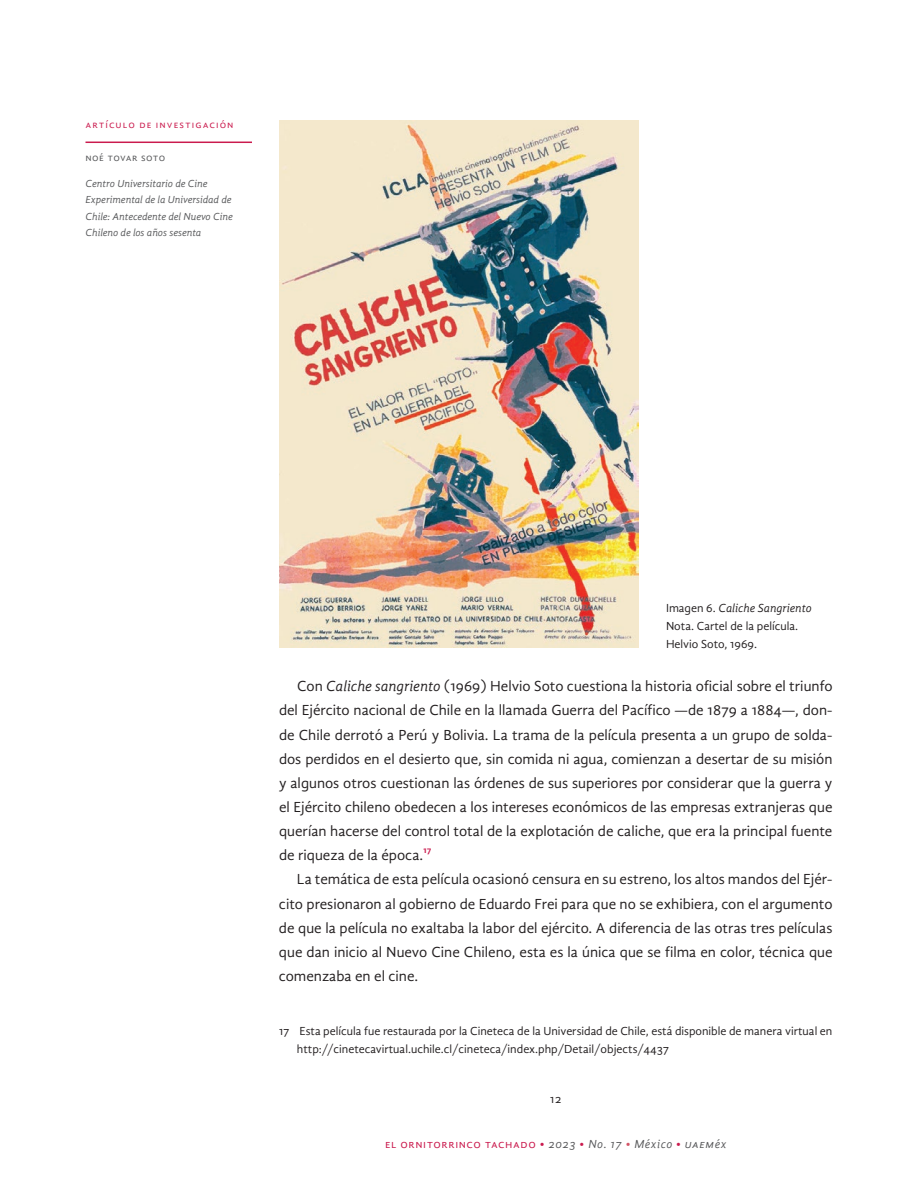
<style>
.page{position:relative;width:918px;height:1188px;background:#fff}
.page>*{position:absolute;margin:0;border:0;box-sizing:border-box;transform-origin:0 0}
.t1{font:15px/24.2px "Gandhi Sans";color:#231f20;text-align:justify}
.t2{font:12px/18px "Gandhi Sans";color:#231f20}
.t3{font:12px "Gandhi Sans";letter-spacing:.05em;color:#ca1b4e}
.t4{font:italic 10.5px/16.5px "Gandhi Sans";color:#57585a}
.t5{font:10.5px "Gandhi Sans";letter-spacing:.1em;color:#ca1b4e}
.t6{font:10.5px "Gandhi Sans";letter-spacing:.03em;color:#57585a}
.t7{font:700 9px "Gandhi Sans";color:#ca1b4e}
.s1{font-style:italic}
.s2{font-style:italic;color:#57585a}
.s3{color:#d35466}
</style>
<div class="page">
<hr style="left:86px;top:142px;width:166px;height:1px;background:#ca1b4e">
<img style="left:279px;top:120px;width:360px;height:528px">
<p class="t5" style="left:86px;top:119px;width:150px">Artículo DE INVESTIGACIÓN</p>
<p class="t6" style="left:86px;top:152px;width:81px">Noé Tova r Soto</p>
<p class="t4" style="left:86px;top:175px;width:149px">Centro Universitario de Cine<br>Experimental de la Universidad de<br>Chile: Antecedente del Nuevo Cine<br>Chileno de los años sesenta</p>
<p class="t2" style="left:666px;top:599px;width:147px">I magen 6. <span class="s1">Caliche Sangriento<br></span>Nota. Cartel de la película.<br>H elvio Soto, 1969.</p>
<p class="t1" style="left:279px;top:674px;width:555px;text-indent:18px">Con <span class="s1">Caliche sangriento</span> (1969) H elvio Soto cuestiona la historia oficial sobre el triunfo del Ejército nacional de Chile en la llamada Guerra del Pacífico —de 1879 a 1884—, don&shy;de Chile derrotó a Perú y Bolivia. La trama de la película presenta a un grupo de solda&shy;dos perdidos en el desierto que, sin comida ni agua, comienzan a desertar de su misión y algunos otros cuestionan las órdenes de sus superiores por considerar que la guerra y el Ejército chileno obedecen a los intereses económicos de las empresas extranjeras que querían hacerse del control total de la explotación de caliche, que era la principal fuente de riqueza de la época.</p>
<p class="t7" style="left:423px;top:845px;width:9px">17</p>
<p class="t1" style="left:279px;top:867px;width:555px;text-indent:18px">La temática de esta película ocasionó censura en su estreno, los altos mandos del Ejér&shy;cito presionaron al gobierno de Eduardo Frei para que no se exhibiera, con el argumento de que la película no exaltaba la labor del ejército. A diferencia de las otras tres películas que dan inicio al Nuevo Cine Chileno, esta es la única que se filma en color, técnica que comenzaba en el cine.</p>
<p class="t2" style="left:297px;top:1022px;width:537px;text-indent:-18px">17 Esta película fue restaurada por la Cineteca de la Universidad de Chile, está disponible de manera virtual en http://cinetecavirtual.uchile.cl/cineteca/index.php/Detail/objects/4437</p>
<p class="t2" style="left:550px;top:1090px;width:13px">12</p>
<p class="t3" style="left:385px;top:1137px;width:343px">el orni torrin co tachado • <span class="s2">2023</span> • <span class="s2">No. 17</span> <span class="s3">•</span> <span class="s2">México</span> • <span class="s2">uaeméx</span></p>
</div>
